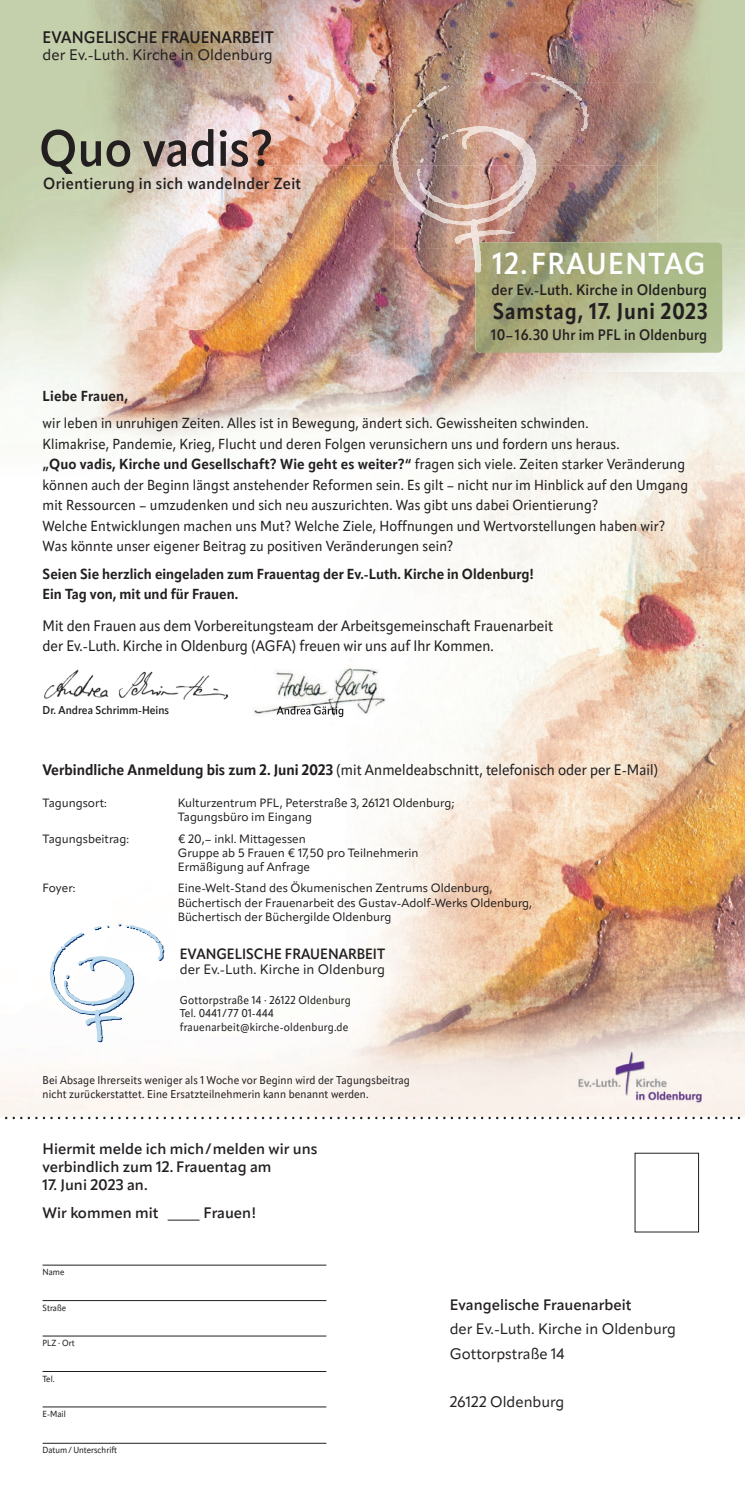
<style>
.page{position:relative;width:745px;height:1489px;background:#fff}
.page>*{position:absolute;margin:0;border:0;box-sizing:border-box;transform-origin:0 0}
.t1{font:600 50px "Apparat Semi Cond";color:#231f20}
.t2{font:600 30px "Apparat Semi Cond";letter-spacing:.045em;color:#fff}
.t3{font:700 22.5px "Apparat Semi Cond";letter-spacing:.035em;color:#231f20;scale:.95 1}
.t4{font:600 16.5px "Apparat Semi Cond";color:#231f20}
.t5{font:600 15.88px "Apparat Semi Cond";letter-spacing:.02em;color:#231f20}
.t6{font:15.12px "Apparat";letter-spacing:.005em;color:#231f20}
.t7{font:15px/20.5px "Apparat Semi Cond";color:#231f20}
.t8{font:600 15px/18px "Apparat";color:#231f20}
.t9{font:15px/24.4px "Apparat";color:#231f20}
.t10{font:600 15px "Apparat Semi Cond";letter-spacing:.01em;color:#231f20}
.t11{font:600 14.75px "Apparat Semi Cond";color:#231f20}
.t12{font:14.38px/20.5px "Apparat Semi Cond";letter-spacing:.01em;color:#231f20}
.t13{font:700 14.38px/20.5px "Apparat Semi Cond";color:#231f20}
.t14{font:13.5px "Apparat";letter-spacing:.005em;color:#231f20}
.t15{font:11.88px/14.2px "Apparat";color:#231f20}
.t16{font:11.25px/13.8px "Apparat Semi Cond";letter-spacing:.01em;color:#231f20}
.t17{font:600 11.25px "Apparat Semi Cond";color:#231f20}
.t18{font:8.75px "Apparat Semi Cond";color:#231f20}
.s1{font-weight:700}
</style>
<div class="page">
<img style="left:0;top:744px;width:744px;height:372px">
<img style="left:433px;top:478px;width:180px;height:177px">
<img style="left:613px;top:478px;width:131px;height:266px">
<img style="left:452px;top:655px;width:161px;height:89px">
<img style="left:433px;top:639px;width:60px;height:15px">
<img style="left:0;top:0;width:656px;height:165px">
<img style="left:656px;top:0;width:88px;height:248px">
<img style="left:0;top:165px;width:525px;height:83px">
<img style="left:525px;top:165px;width:132px;height:77px">
<img style="left:0;top:248px;width:481px;height:124px">
<img style="left:701px;top:248px;width:43px;height:230px">
<img style="left:481px;top:353px;width:220px;height:19px">
<img style="left:0;top:372px;width:701px;height:106px">
<img style="left:44px;top:669px;width:185px;height:33px">
<svg style="left:0;top:1116px;width:745px;height:3px"></svg>
<img style="left:475px;top:242px;width:247px;height:111px">
<img style="left:253px;top:652px;width:133px;height:65px">
<hr style="left:43px;top:1264px;width:283px;height:1px;background:#231f20">
<hr style="left:167px;top:1219px;width:32px;height:1px;background:#231f20">
<hr style="left:43px;top:1300px;width:283px;height:1px;background:#231f20">
<hr style="left:43px;top:1335px;width:283px;height:1px;background:#231f20">
<hr style="left:43px;top:1370px;width:283px;height:1px;background:#231f20">
<hr style="left:43px;top:1406px;width:283px;height:1px;background:#231f20">
<hr style="left:43px;top:1442px;width:283px;height:1px;background:#231f20">
<img style="left:392px;top:114px;width:72px;height:111px">
<img style="left:464px;top:126px;width:69px;height:28px">
<img style="left:500px;top:153px;width:36px;height:80px">
<img style="left:464px;top:195px;width:37px;height:76px">
<svg style="left:454px;top:234px;width:10px;height:9px"></svg>
<img style="left:475px;top:242px;width:6px;height:30px">
<svg style="left:419px;top:158px;width:4px;height:4px"></svg>
<svg style="left:441px;top:132px;width:14px;height:7px"></svg>
<img style="left:579px;top:102px;width:9px;height:29px">
<svg style="left:411px;top:109px;width:5px;height:4px"></svg>
<img style="left:416px;top:92px;width:21px;height:15px">
<img style="left:546px;top:77px;width:35px;height:23px">
<svg style="left:525px;top:72px;width:20px;height:6px"></svg>
<svg style="left:417px;top:168px;width:3px;height:13px"></svg>
<svg style="left:438px;top:86px;width:11px;height:5px"></svg>
<svg style="left:50px;top:922px;width:114px;height:120px"></svg>
<img style="left:565px;top:1050px;width:145px;height:59px">
<p class="t4" style="left:43px;top:30px;width:232px">EVANGELISCHE FRAUENARBEIT</p>
<p class="t6" style="left:43px;top:46px;width:231px">der Ev.-Luth. Kirche in Oldenburg</p>
<h1 class="t1" style="left:39px;top:129px;width:236px">Quo vadis?</h1>
<p class="t5" style="left:43px;top:177px;width:259px">Orientierung in sich wandelnder Zeit</p>
<h2 class="t2" style="left:492px;top:251px;width:215px">12. FRAUENTAG</h2>
<p class="t10" style="left:491px;top:284px;width:217px">der Ev.-Luth. Kirche in Oldenburg</p>
<h3 class="t3" style="left:492px;top:302px;width:227px">Samstag, 17. Juni 2023</h3>
<p class="t10" style="left:490px;top:329px;width:217px">10 –16.30 Uhr im PFL in Oldenburg</p>
<p class="t13" style="left:43px;top:387px;width:87px">Liebe Frauen,</p>
<p class="t12" style="left:43px;top:414px;width:646px">wir leben in unruhigen Zeiten. Alles ist in Bewegung, ändert sich. Gewissheiten schwinden.<br>Klimakrise, Pandemie, Krieg, Flucht und deren Folgen verunsichern uns und fordern uns heraus.<br><span class="s1">„Quo vadis, Kirche und Gesellschaft? Wie geht es weiter?“</span> fragen sich viele. Zeiten starker Veränderung können auch der Beginn längst anstehender Reformen sein. Es gilt – nicht nur im Hinblick auf den Umgang mit Ressourcen – umzudenken und sich neu auszurichten. Was gibt uns dabei Orientierung?<br>Welche Entwicklungen machen uns Mut? Welche Ziele, Hoffnungen und Wertvorstellungen haben wir?<br>Was könnte unser eigener Beitrag zu positiven Veränderungen sein?</p>
<p class="t13" style="left:43px;top:565px;width:492px">Seien Sie herzlich eingeladen zum Frauentag der Ev.-Luth. Kirche in Oldenburg!<br>Ein Tag von, mit und für Frauen.</p>
<p class="t7" style="left:43px;top:616px;width:511px">Mit den Frauen aus dem Vorbereitungsteam der Arbeitsgemeinschaft Frauenarbeit der Ev.-Luth. Kirche in Oldenburg (AGFA) freuen wir uns auf Ihr Kommen.</p>
<p class="t17" style="left:43px;top:706px;width:128px">Dr. Andrea Schrimm-Heins</p>
<p class="t7" style="left:43px;top:760px;width:616px"><span class="s1">Verbindliche Anmeldung bis zum 2. Juni 2023</span> (mit Anmeldeabschnitt, telefonisch oder per E-Mail)</p>
<p class="t15" style="left:43px;top:795px;width:66px">Tagungsort:</p>
<p class="t15" style="left:178px;top:795px;width:278px">Kulturzentrum PFL, Peterstraße 3, 26121 Oldenburg;<br>Tagungsbüro im Eingang</p>
<p class="t15" style="left:43px;top:831px;width:88px">Tagungsbeitrag:</p>
<p class="t15" style="left:178px;top:831px;width:242px">€ 20,– inkl. Mittagessen<br>Gruppe ab 5 Frauen € 17,50 pro Teilnehmerin<br>Ermäßigung auf Anfrage</p>
<p class="t15" style="left:43px;top:881px;width:34px">Foyer:</p>
<p class="t15" style="left:178px;top:881px;width:356px">Eine-Welt-Stand des Ökumenischen Zentrums Oldenburg,<br>Büchertisch der Frauenarbeit des Gustav-Adolf-Werks Oldenburg,<br>Büchertisch der Büchergilde Oldenburg</p>
<p class="t11" style="left:180px;top:947px;width:207px">EVANGELISCHE FRAUENARBEIT</p>
<p class="t14" style="left:180px;top:961px;width:206px">der Ev.-Luth. Kirche in Oldenburg</p>
<p class="t16" style="left:180px;top:993px;width:172px">Gottorpstraße 14 · 26122 Oldenburg<br>Tel. 0441/77 01-444 frauenarbeit@kirche-oldenburg.de</p>
<p class="t16" style="left:43px;top:1074px;width:368px">Bei Absage Ihrerseits weniger als 1 Woche vor Beginn wird der Tagungsbeitrag nicht zurückerstattet. Eine Ersatzteilnehmerin kann benannt werden.</p>
<p class="t8" style="left:43px;top:1141px;width:276px">Hiermit melde ich mich / melden wir uns verbindlich zum 12. Frauentag am</p>
<p class="t8" style="left:43px;top:1172px;width:117px;line-height:28px">17. Juni 2023 an.<br>Wir kommen mit</p>
<p class="t8" style="left:203px;top:1205px;width:54px">Frauen!</p>
<p class="t18" style="left:43px;top:1268px;width:23px">Name</p>
<p class="t18" style="left:43px;top:1303px;width:25px">Straße</p>
<p class="t18" style="left:43px;top:1339px;width:34px">PLZ · Ort</p>
<p class="t18" style="left:43px;top:1374px;width:14px">Tel.</p>
<p class="t18" style="left:43px;top:1410px;width:25px">E-Mail</p>
<p class="t18" style="left:43px;top:1445px;width:76px">Datum / Unterschrift</p>
<p class="t8" style="left:449px;top:1296px;width:183px">Evangelische Frauenarbeit</p>
<p class="t9" style="left:449px;top:1316px;width:227px">der Ev.-Luth. Kirche in Oldenburg<br>Gottorpstraße 14</p>
<p class="t9" style="left:449px;top:1389px;width:116px">26122 Oldenburg</p>
</div>
